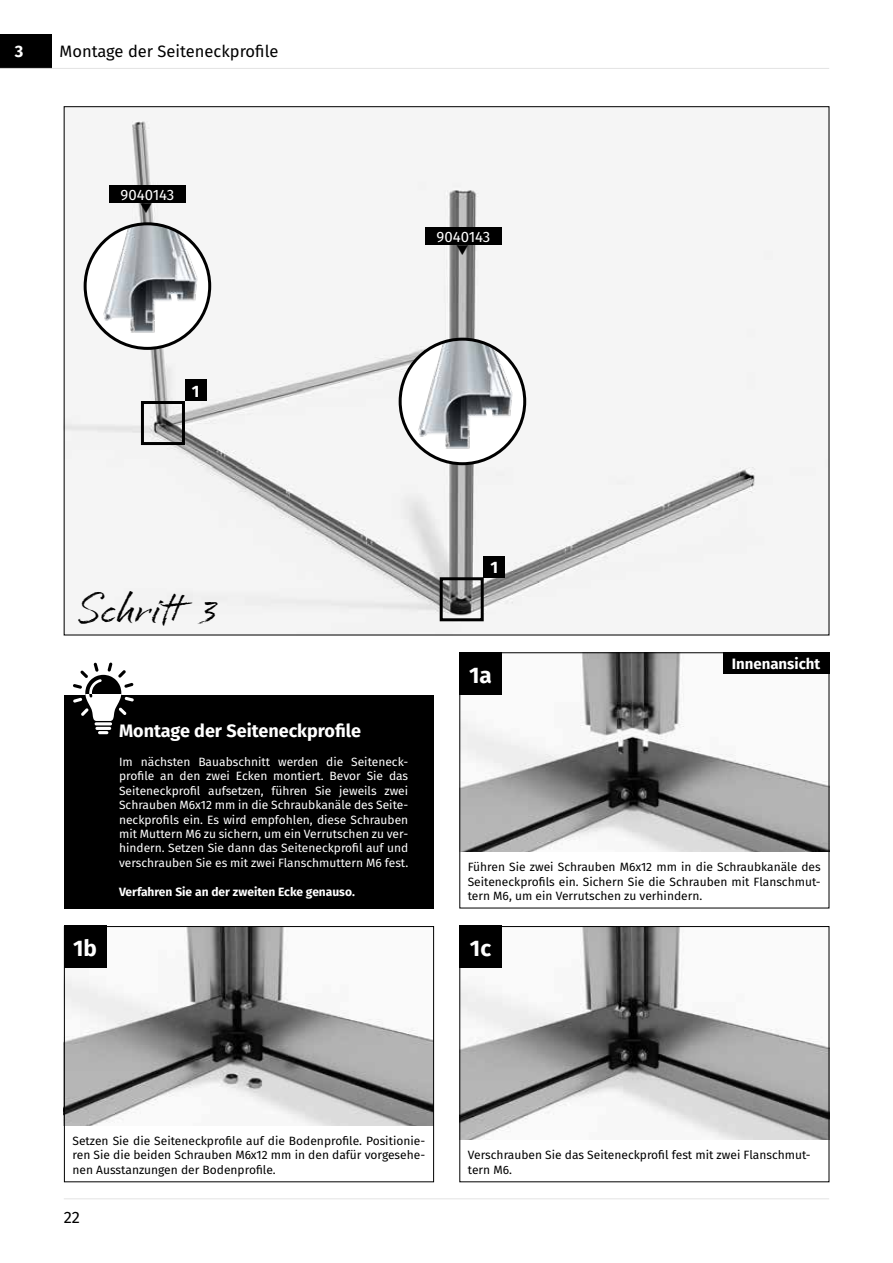
<style>
.page{position:relative;width:893px;height:1263px;background:#fff}
.page>*{position:absolute;margin:0;border:0;box-sizing:border-box;transform-origin:0 0}
.t1{font:expanded 45px "Cherry Blossoms";color:#000}
.t2{font:700 22.5px "Fira Sans";color:#fff}
.t3{font:700 18px "Fira Sans";color:#fff}
.t4{font:16.5px "Fira Sans";color:#000}
.t5{font:700 16.5px "Fira Sans";color:#fff}
.t6{font:15px "Fira Sans";color:#fff}
.t7{font:700 15px "Fira Sans";color:#fff}
.t8{font:12px/14.4px "Fira Sans";color:#fff;text-align:justify}
.t9{font:12px/14.4px "Fira Sans";color:#000;text-align:justify}
.t10{font:700 12px "Fira Sans";color:#fff}
</style>
<div class="page">
<hr style="left:64px;top:1198px;width:765px;height:1px;background:#e3e3e3">
<img style="left:66px;top:121px;width:761px;height:512px">
<div style="left:109px;top:186px;width:77px;height:17px;background:#000"></div>
<img style="left:400px;top:339px;width:125px;height:125px;border-radius:62px">
<div style="left:399px;top:338px;width:127px;height:127px;border:3px solid #000;border-radius:50%"></div>
<img style="left:85px;top:224px;width:125px;height:124px;border-radius:62px">
<div style="left:84px;top:222px;width:127px;height:128px;border:3px solid #000;border-radius:50%"></div>
<div style="left:141px;top:401px;width:44px;height:44px;border:3px solid #000"></div>
<div style="left:185px;top:380px;width:21px;height:21px;background:#000"></div>
<div style="left:440px;top:577px;width:44px;height:44px;border:3px solid #000"></div>
<div style="left:484px;top:556px;width:21px;height:21px;background:#000"></div>
<div style="left:425px;top:228px;width:77px;height:17px;background:#000"></div>
<img style="left:66px;top:928px;width:366px;height:197px">
<img style="left:461px;top:654px;width:366px;height:197px">
<img style="left:461px;top:928px;width:366px;height:211px">
<div style="left:0;top:34px;width:51px;height:34px;background:#000"></div>
<div style="left:723px;top:652px;width:106px;height:22px;background:#000"></div>
<hr style="left:0;top:68px;width:829px;height:1px;background:#e3e3e3">
<div style="left:64px;top:695px;width:370px;height:213px;background:#000"></div>
<hr style="left:95px;top:722px;width:17px;height:3px;background:#fff;border-radius:2px">
<hr style="left:95px;top:727px;width:16px;height:3px;background:#fff;border-radius:2px">
<svg style="left:98px;top:731px;width:10px;height:3px"></svg>
<svg style="left:73px;top:662px;width:61px;height:59px"></svg>
<div style="left:459px;top:652px;width:370px;height:256px;border:1px solid #000"></div>
<div style="left:64px;top:926px;width:370px;height:256px;border:1px solid #000"></div>
<div style="left:459px;top:926px;width:370px;height:256px;border:1px solid #000"></div>
<div style="left:459px;top:652px;width:43px;height:43px;background:#000"></div>
<div style="left:64px;top:925px;width:42px;height:43px;background:#000"></div>
<div style="left:459px;top:925px;width:43px;height:43px;background:#000"></div>
<svg style="left:141px;top:203px;width:11px;height:10px"></svg>
<svg style="left:457px;top:245px;width:11px;height:10px"></svg>
<h3 class="t5" style="left:15px;top:37px;width:10px">3</h3>
<h3 class="t4" style="left:60px;top:38px;width:220px">Montage der Seiteneckprofile</h3>
<p class="t6" style="left:120px;top:183px;width:55px">9040143</p>
<h3 class="t5" style="left:192px;top:377px;width:9px">1</h3>
<p class="t6" style="left:437px;top:225px;width:55px">9040143</p>
<h1 class="t1" style="left:77px;top:579px;width:143px">Schritt 3</h1>
<h3 class="t3" style="left:119px;top:716px;width:244px">Montage der Seiteneckprofile</h3>
<p class="t8" style="left:119px;top:754px;width:291px">Im nächsten Bauabschnitt werden die Seiteneck&shy;profile an den zwei Ecken montiert. Bevor Sie das Seiteneckprofil aufsetzen, führen Sie jeweils zwei Schrauben M6x12 mm in die Schraubkanäle des Seite&shy;neckprofils ein. Es wird empfohlen, diese Schrauben mit Muttern M6 zu sichern, um ein Verrutschen zu ver&shy;hindern. Setzen Sie dann das Seiteneckprofil auf und verschrauben Sie es mit zwei Flanschmuttern M6 fest.</p>
<p class="t10" style="left:119px;top:881px;width:237px">Verfahren Sie an der zweiten Ecke genauso.</p>
<h3 class="t5" style="left:490px;top:553px;width:9px">1</h3>
<h2 class="t2" style="left:469px;top:656px;width:24px">1a</h2>
<p class="t7" style="left:732px;top:651px;width:90px">Innenansicht</p>
<p class="t9" style="left:468px;top:859px;width:354px">Führen Sie zwei Schrauben M6x12 mm in die Schraubkanäle des Seiteneckprofils ein. Sichern Sie die Schrauben mit Flanschmut&shy;tern M6, um ein Verrutschen zu verhindern.</p>
<h2 class="t2" style="left:73px;top:929px;width:25px">1b</h2>
<h2 class="t2" style="left:470px;top:929px;width:23px">1c</h2>
<p class="t9" style="left:73px;top:1133px;width:354px">Setzen Sie die Seiteneckprofile auf die Bodenprofile. Positionie&shy;ren Sie die beiden Schrauben M6x12 mm in den dafür vorgesehe&shy;nen Ausstanzungen der Bodenprofile.</p>
<h3 class="t4" style="left:64px;top:1205px;width:18px">22</h3>
<p class="t9" style="left:468px;top:1147px;width:344px">Verschrauben Sie das Seiteneckprofil fest mit zwei Flanschmut&shy;tern M6.</p>
</div>
